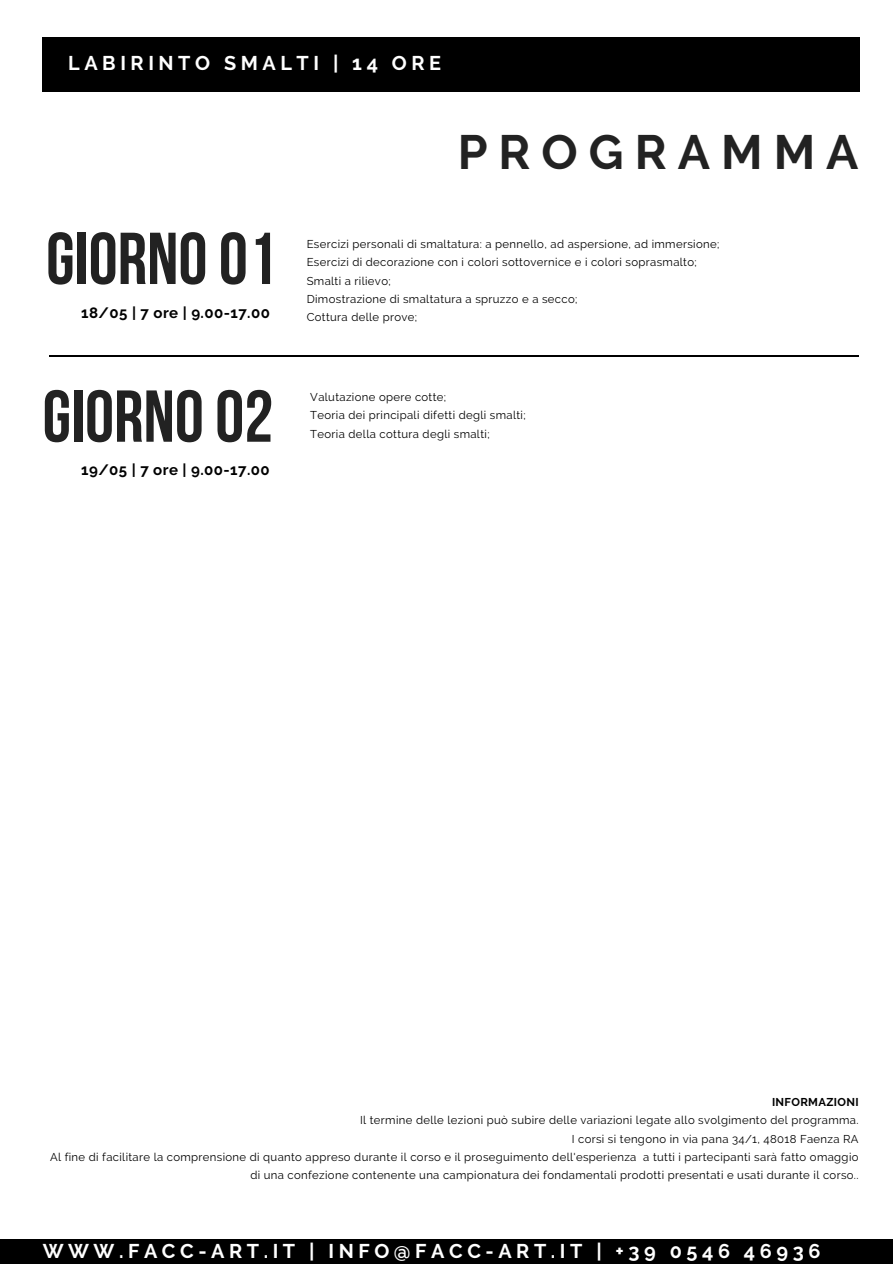
<style>
.page{position:relative;width:893px;height:1264px;background:#fff}
.page>*{position:absolute;margin:0;border:0;box-sizing:border-box;transform-origin:0 0}
.t1{font:700 73.2px "Bebas Neue";color:#222}
.t2{font:700 48px "Raleway";letter-spacing:.23em;color:#222}
.t3{font:700 19.8px "Raleway";letter-spacing:.23em;color:#fff}
.t4{font:700 15px "Raleway";letter-spacing:.03em;color:#000}
.t5{font:11.4px/18.3px "Raleway";letter-spacing:.03em;color:#000}
.t6{font:700 11.4px "Raleway";letter-spacing:.03em;color:#000}
</style>
<div class="page">
<div style="left:43px;top:38px;width:816px;height:54px;background:#000"></div>
<hr style="left:50px;top:355px;width:809px;height:1px;background:#000">
<div style="left:0;top:1239px;width:892px;height:24px;background:#000"></div>
<h3 class="t3" style="left:68px;top:52px;width:374px">LABIRINTO SMALTI | 14 ORE</h3>
<h2 class="t2" style="left:457px;top:124px;width:402px">PROGRAMMA</h2>
<h1 class="t1" style="left:46px;top:229px;width:232px">GIORNO01</h1>
<p class="t5" style="left:307px;top:235px;width:414px">Esercizi personali di smaltatura: a pennello, ad aspersione, ad immersione; Esercizi di decorazione con i colori sottovernice e i colori soprasmalto; Smalti a rilievo;<br>Dimostrazione di smaltatura a spruzzo e a secco;<br>Cottura delle prove;</p>
<h3 class="t4" style="left:81px;top:303px;width:190px">18/05 | 7 ore | 9.00-17.00</h3>
<h1 class="t1" style="left:43px;top:387px;width:232px">GIORNO02</h1>
<p class="t5" style="left:310px;top:388px;width:217px">Valutazione opere cotte;<br>Teoria dei principali difetti degli smalti;<br>Teoria della cottura degli smalti;</p>
<h3 class="t4" style="left:81px;top:461px;width:190px">19/05 | 7 ore | 9.00-17.00</h3>
<p class="t6" style="left:772px;top:1095px;width:88px">INFORMAZIONI</p>
<p class="t5" style="left:50px;top:1110px;width:809px;text-align:right">Il termine delle lezioni può subire delle variazioni legate allo svolgimento del programma.<br>I corsi si tengono in via pana 34/1, 48018 Faenza RA<br>Al fine di facilitare la comprensione di quanto appreso durante il corso e il proseguimento dell'esperienza a tutti i partecipanti sarà fatto omaggio di una confezione contenente una campionatura dei fondamentali prodotti presentati e usati durante il corso..</p>
<h3 class="t3" style="left:43px;top:1239px;width:779px">WWW.FACC-ART.IT | INFO@FACC-ART.IT | +39 0546 46936</h3>
</div>
